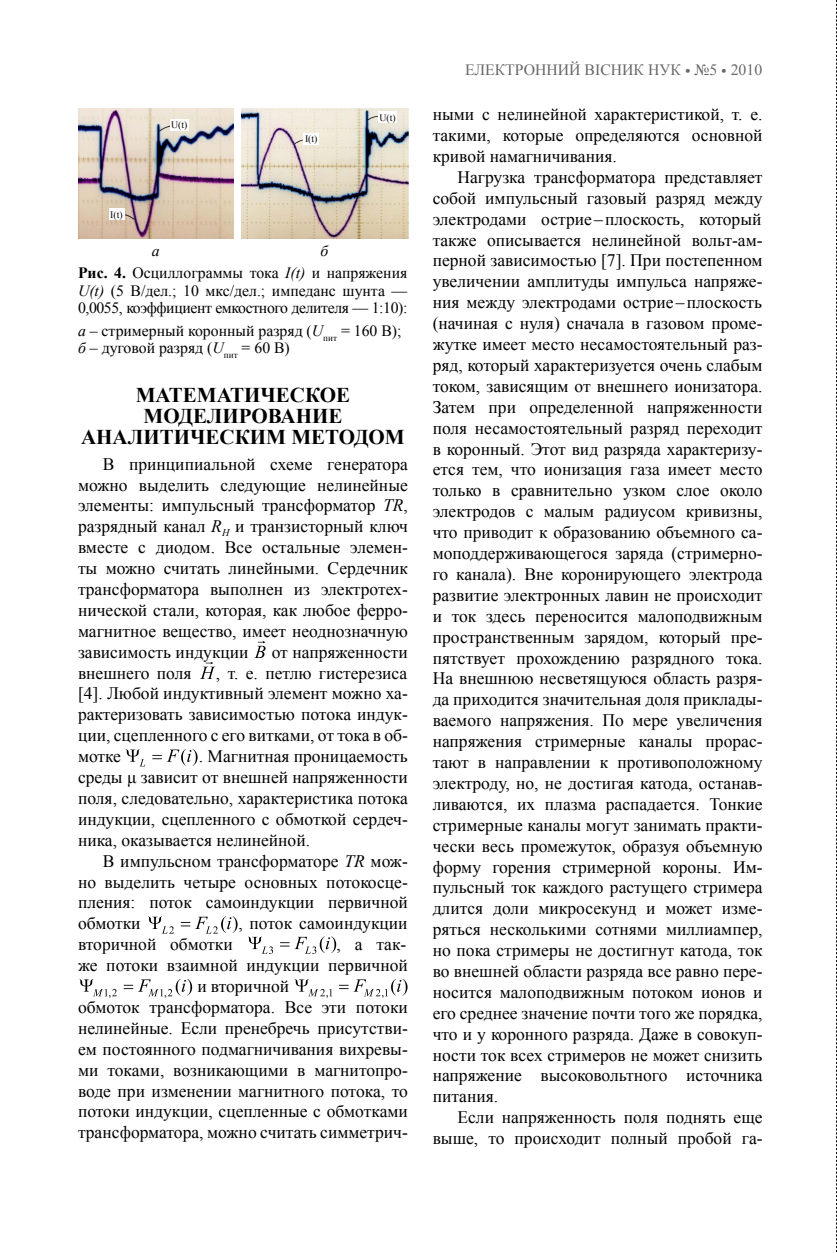
<style>
.page{position:relative;width:837px;height:1253px;background:#fff}
.page>*{position:absolute;margin:0;border:0;box-sizing:border-box;transform-origin:0 0}
.t1{font:700 21px/21px "Times New Roman";color:#000;text-align:center}
.t2{font:17.5px/20.8px "Times New Roman";color:#000;text-align:justify}
.t3{font:15.75px/17.5px "Times New Roman";color:#000;text-align:justify}
.t4{font:15.75px "Times New Roman";color:#686868}
.t5{font:italic 15.75px "Times New Roman";color:#000}
.t6{font:9.8px "Times New Roman";color:#000}
.s1{font-weight:700}
.s2{font-style:italic}
</style>
<div class="page">
<svg style="left:836px;top:0;width:1px;height:1252px"></svg>
<svg style="left:254px;top:641px;width:12px;height:17px"></svg>
<svg style="left:200px;top:662px;width:15px;height:17px"></svg>
<svg style="left:152px;top:749px;width:46px;height:17px"></svg>
<svg style="left:126px;top:749px;width:19px;height:17px"></svg>
<svg style="left:181px;top:916px;width:57px;height:17px"></svg>
<svg style="left:148px;top:916px;width:26px;height:17px"></svg>
<svg style="left:280px;top:936px;width:56px;height:18px"></svg>
<svg style="left:248px;top:937px;width:25px;height:17px"></svg>
<svg style="left:124px;top:979px;width:68px;height:18px"></svg>
<svg style="left:79px;top:979px;width:38px;height:18px"></svg>
<svg style="left:339px;top:979px;width:69px;height:18px"></svg>
<svg style="left:295px;top:979px;width:37px;height:18px"></svg>
<img style="left:78px;top:108px;width:156px;height:131px">
<img style="left:242px;top:108px;width:166px;height:131px">
<div style="left:170px;top:119px;width:18px;height:12px;background:#fff"></div>
<div style="left:378px;top:112px;width:19px;height:11px;background:#fff"></div>
<div style="left:304px;top:133px;width:15px;height:11px;background:#fff"></div>
<div style="left:109px;top:208px;width:16px;height:12px;background:#fff"></div>
<p class="t6" style="left:110px;top:208px;width:14px">I(t)</p>
<p class="t6" style="left:171px;top:118px;width:18px">U(t)</p>
<p class="t6" style="left:305px;top:132px;width:14px">I(t)</p>
<p class="t5" style="left:152px;top:240px;width:9px">а</p>
<p class="t5" style="left:321px;top:240px;width:9px">б</p>
<p class="t6" style="left:379px;top:111px;width:18px">U(t)</p>
<p class="t3" style="left:78px;top:264px;width:331px"><span class="s1">Рис. 4.</span> Осциллограммы тока <span class="s2">I(t)</span> и напряжения <span class="s2">U(t)</span> (5 В/дел.; 10 мкс/дел.; импеданс шунта — 0,0055, коэффициент емкостного делителя — 1:10):</p>
<p class="t3" style="left:78px;top:321px;width:325px"><span class="s2">а</span> – стримерный коронный разряд (<span class="s2">U</span><sub>пит</sub> = 160 В); <span class="s2">б</span> – дуговой разряд (<span class="s2">U</span><sub>пит</sub> = 60 В)</p>
<p class="t1" style="left:81px;top:384px;width:325px">МАТЕМАТИЧЕСКОЕ<br>МОДЕЛИРОВАНИЕ<br>АНАЛИТИЧЕСКИМ МЕТОДОМ</p>
<p class="t2" style="left:78px;top:453px;width:331px;text-indent:25px">В принципиальной схеме генератора можно выделить следующие нелинейные элементы: импульсный трансформатор <span class="s2">TR</span>, разрядный канал <span class="s2">R</span><sub>H</sub> и транзисторный ключ вместе с диодом. Все остальные элемен&shy;ты можно считать линейными. Сердечник трансформатора выполнен из электротех&shy;нической стали, которая, как любое ферро&shy;магнитное вещество, имеет неоднозначную зависимость индукции</p>
<p class="t2" style="left:272px;top:641px;width:138px">от напряженности</p>
<p class="t2" style="left:78px;top:662px;width:331px;text-indent:138px">, т. е. петлю гистерезиса [4]. Любой индуктивный элемент можно ха&shy;рактеризовать зависимостью потока индук&shy;ции, сцепленного с его витками, от тока в об&shy;мотке</p>
<p class="t2" style="left:78px;top:662px;width:115px">внешнего поля</p>
<p class="t2" style="left:78px;top:746px;width:331px;text-indent:121px">. Магнитная проницаемость среды μ зависит от внешней напряженности поля, следовательно, характеристика потока индукции, сцепленного с обмоткой сердеч&shy;ника, оказывается нелинейной.</p>
<p class="t2" style="left:78px;top:850px;width:331px;text-indent:25px">В импульсном трансформаторе <span class="s2">TR</span> мож&shy;но выделить четыре основных потокосце&shy;пления: поток самоиндукции первичной обмотки</p>
<p class="t2" style="left:238px;top:913px;width:171px">, поток самоиндукции</p>
<p class="t2" style="left:78px;top:934px;width:156px">вторичной обмотки</p>
<p class="t2" style="left:337px;top:934px;width:71px">, а так-</p>
<p class="t2" style="left:78px;top:954px;width:331px">же потоки взаимной индукции первичной</p>
<p class="t2" style="left:197px;top:975px;width:93px">и вторичной</p>
<p class="t2" style="left:78px;top:996px;width:331px">обмоток трансформатора. Все эти потоки</p>
<p class="t2" style="left:78px;top:1017px;width:331px">нелинейные. Если пренебречь присутстви-</p>
<p class="t2" style="left:78px;top:1038px;width:331px">ем постоянного подмагничивания вихревы-</p>
<p class="t2" style="left:78px;top:1059px;width:331px">ми токами, возникающими в магнитопро-</p>
<p class="t2" style="left:78px;top:1080px;width:331px">воде при изменении магнитного потока, то</p>
<p class="t2" style="left:78px;top:1101px;width:331px">потоки индукции, сцепленные с обмотками</p>
<p class="t2" style="left:78px;top:1122px;width:331px">трансформатора, можно считать симметрич-</p>
<p class="t4" style="left:465px;top:59px;width:299px">ЕЛЕКТРОННИЙ ВІСНИК НУК • №5 • 2010</p>
<p class="t2" style="left:433px;top:104px;width:331px">ными с нелинейной характеристикой, т. е. такими, которые определяются основной кривой намагничивания.</p>
<p class="t2" style="left:433px;top:166px;width:331px;text-indent:25px">Нагрузка трансформатора представляет собой импульсный газовый разряд между электродами острие – плоскость, который также описывается нелинейной вольт-ам&shy;перной зависимостью [7]. При постепенном увеличении амплитуды импульса напряже&shy;ния между электродами острие – плоскость (начиная с нуля) сначала в газовом проме&shy;жутке имеет место несамостоятельный раз&shy;ряд, который характеризуется очень слабым током, зависящим от внешнего ионизатора.<br>Затем при определенной напряженности поля несамостоятельный разряд переходит в коронный. Этот вид разряда характеризу&shy;ется тем, что ионизация газа имеет место только в сравнительно узком слое около электродов с малым радиусом кривизны, что приводит к образованию объемного са&shy;моподдерживающегося заряда (стримерно&shy;го канала). Вне коронирующего электрода развитие электронных лавин не происходит и ток здесь переносится малоподвижным пространственным зарядом, который пре&shy;пятствует прохождению разрядного тока.<br>На внешнюю несветящуюся область разря&shy;да приходится значительная доля приклады&shy;ваемого напряжения. По мере увеличения напряжения стримерные каналы прорас&shy;тают в направлении к противоположному электроду, но, не достигая катода, останав&shy;ливаются, их плазма распадается. Тонкие стримерные каналы могут занимать практи&shy;чески весь промежуток, образуя объемную форму горения стримерной короны. Им&shy;пульсный ток каждого растущего стримера длится доли микросекунд и может изме&shy;ряться несколькими сотнями миллиампер, но пока стримеры не достигнут катода, ток во внешней области разряда все равно пере&shy;носится малоподвижным потоком ионов и его среднее значение почти того же порядка, что и у коронного разряда. Даже в совокуп&shy;ности ток всех стримеров не может снизить напряжение высоковольтного источника питания.</p>
<p class="t2" style="left:433px;top:1107px;width:331px;text-align:right">Если напряженность поля поднять еще выше, то происходит полный пробой га-</p>
</div>
